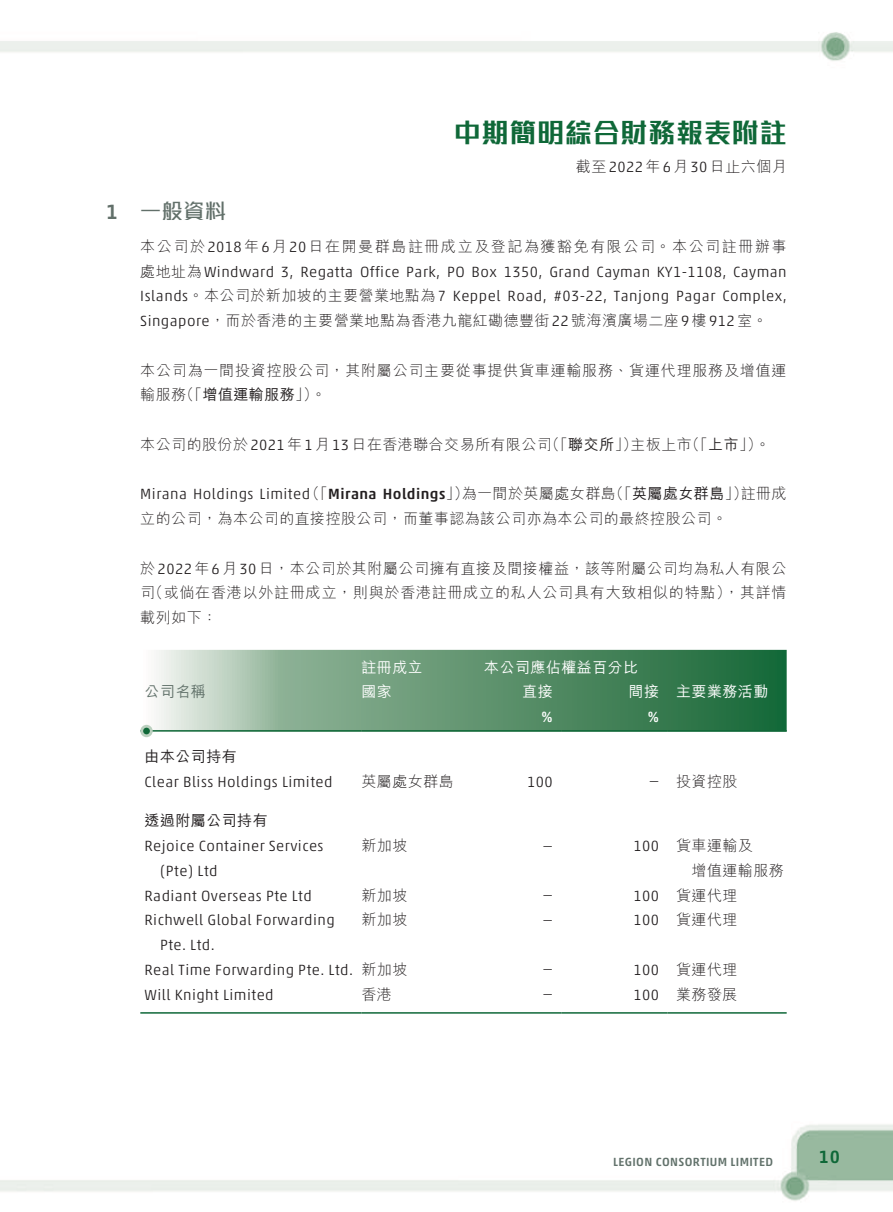
<style>
.page{position:relative;width:893px;height:1212px;background:#fff}
.page>*{position:absolute;margin:0;border:0;box-sizing:border-box;transform-origin:0 0}
.主標題{font:700 27px "M Stiff Hei HK";letter-spacing:.03em;color:#0f6838}
._3__標題{font:500 21px "M Stiff Hei HK";color:#62706a}
._3__標題-2{font:500 21px "Akko Pro";color:#62706a}
._3__標題-3{font:500 18px "Akko Pro";color:#0f6838}
._1__內文{font:300 15px/24.8px "M Hei HK";letter-spacing:.03em;color:#231f20}
._1__內文-2{font:300 15px "Akko Pro";letter-spacing:.03em;color:#231f20}
._1__內文-3{font:300 15px/24.8px "M Hei HK";letter-spacing:.055em;color:#231f20}
._1__內文-4{font:300 15px/24.8px "M Hei HK";letter-spacing:.105em;color:#231f20;text-align:right}
._1__內文-5{font:500 15px "M Hei HK";letter-spacing:.03em;color:#fff}
._1__內文-6{font:500 15px "M Hei HK";letter-spacing:.03em;color:#231f20}
._1__內文-7{font:500 15px "Akko Pro";letter-spacing:.03em;color:#231f20}
.日期{font:300 15px "M Hei HK";letter-spacing:.03em;color:#231f20}
._1__內文-8{font:500 15px "M Hei HK";color:#62726b}
._1__內文-9{font:500 15px "Akko Pro";color:#fff}
.t1{font:500 12px "Akko Pro";letter-spacing:.03em;color:#62726b}
.s1{font-family:"Akko Pro"}
.s2{font-family:"M Hei HK"}
.s3{font-weight:500}
.s4{font-family:"M Hei HK";font-weight:300}
.s5{font-weight:300}
</style>
<div class="page">
<img style="left:1px;top:32px;width:892px;height:1169px">
<svg style="left:140px;top:650px;width:647px;height:80px"></svg>
<hr style="left:140px;top:730px;width:221px;height:2px;background:#0f6838">
<svg style="left:140px;top:725px;width:13px;height:12px"></svg>
<div style="left:143px;top:728px;width:7px;height:6px;background:#0f6838;border-radius:50%"></div>
<hr style="left:361px;top:730px;width:94px;height:2px;background:#0f6838">
<hr style="left:455px;top:730px;width:106px;height:2px;background:#0f6838">
<hr style="left:561px;top:730px;width:107px;height:2px;background:#0f6838">
<hr style="left:668px;top:730px;width:119px;height:2px;background:#0f6838">
<hr style="left:140px;top:1012px;width:221px;height:2px;background:#0f6838">
<hr style="left:361px;top:1012px;width:94px;height:2px;background:#0f6838">
<hr style="left:455px;top:1012px;width:106px;height:2px;background:#0f6838">
<hr style="left:561px;top:1012px;width:107px;height:2px;background:#0f6838">
<hr style="left:668px;top:1012px;width:119px;height:2px;background:#0f6838">
<p class="_3__標題-2" style="left:106px;top:199px;width:13px">1</p>
<p class="_3__標題" style="left:140px;top:200px;width:87px">一般資料</p>
<p class="主標題" style="left:454px;top:120px;width:334px">中期簡明綜合財務報表附註</p>
<p class="日期" style="left:576px;top:159px;width:212px">截至<span class="s1">2022</span>年<span class="s1">6</span>月<span class="s1">30</span>日止六個月</p>
<p class="_1__內文-4" style="left:140px;top:234px;width:648px">本公司於<span class="s1">2018</span>年<span class="s1">6</span>月<span class="s1">20</span>日在開曼群島註冊成立及登記為獲豁免有限公司。本公司註冊辦事<br><span class="s1">Cayman</span></p>
<p class="_1__內文-2" style="left:140px;top:262px;width:135px"><span class="s2">處地址為</span>Windward</p>
<p class="_1__內文-2" style="left:360px;top:262px;width:41px">Office</p>
<p class="_1__內文-2" style="left:406px;top:262px;width:35px">Park,</p>
<p class="_1__內文-2" style="left:549px;top:262px;width:42px">Grand</p>
<p class="_1__內文-2" style="left:447px;top:262px;width:19px">PO</p>
<p class="_1__內文-2" style="left:504px;top:262px;width:40px">1350,</p>
<p class="_1__內文-2" style="left:597px;top:262px;width:55px">Cayman</p>
<p class="_1__內文-2" style="left:657px;top:262px;width:71px">KY1-1108,</p>
<p class="_1__內文-2" style="left:281px;top:262px;width:14px">3,</p>
<p class="_1__內文-2" style="left:300px;top:262px;width:54px">Regatta</p>
<p class="_1__內文-2" style="left:472px;top:262px;width:27px">Box</p>
<p class="_1__內文" style="left:140px;top:283px;width:629px"><span class="s1">Islands</span>。本公司於新加坡的主要營業地點為<span class="s1">7<br>Singapore</span>，而於香港的主要營業地點為香港九龍紅磡德豐街<span class="s1">22</span>號海濱廣場二座<span class="s1">9</span>樓<span class="s1">912</span>室。</p>
<p class="_1__內文-3" style="left:179px;top:358px;width:609px;text-indent:-39px">本公司為一間投資控股公司，其附屬公司主要從事提供貨車運輸服務、貨運代理服務及增值運（「<span class="s3">增值運輸服務</span> 。(「</p>
<p class="_1__內文-2" style="left:453px;top:287px;width:49px">Keppel</p>
<p class="_1__內文-2" style="left:507px;top:287px;width:41px">Road,</p>
<p class="_1__內文-2" style="left:722px;top:287px;width:66px">Complex,</p>
<p class="_1__內文-2" style="left:614px;top:287px;width:57px">Tanjong</p>
<p class="_1__內文-2" style="left:554px;top:287px;width:55px">#03-22,</p>
<p class="_1__內文-2" style="left:676px;top:287px;width:41px">Pagar</p>
<p class="_1__內文" style="left:140px;top:382px;width:47px">輸服務</p>
<p class="_1__內文" style="left:545px;top:432px;width:94px">（「<span class="s3">聯交所</span>」）</p>
<p class="_1__內文" style="left:685px;top:432px;width:87px">（「<span class="s3">上市</span> 。(「</p>
<p class="_1__內文" style="left:140px;top:432px;width:413px">本公司的股份於<span class="s1">2021</span>年<span class="s1">1</span>月<span class="s1">13</span>日在香港聯合交易所有限公司</p>
<p class="_1__內文" style="left:631px;top:432px;width:63px">主板上市</p>
<p class="_1__內文-7" style="left:305px;top:485px;width:165px"><span class="s4">（「</span>Mirana Holdings<span class="s4">」）</span></p>
<p class="_1__內文-6" style="left:609px;top:483px;width:141px"><span class="s5">（「</span>英屬處女群島<span class="s5">」）</span></p>
<p class="_1__內文" style="left:462px;top:481px;width:156px">為一間於英屬處女群島</p>
<p class="_1__內文" style="left:741px;top:481px;width:47px">註冊成</p>
<p class="_1__內文" style="left:140px;top:481px;width:588px"><span class="s1">Mirana Holdings Limited<br></span>立的公司，為本公司的直接控股公司，而董事認為該公司亦為本公司的最終控股公司。</p>
<p class="_1__內文" style="left:140px;top:556px;width:648px;text-align:justify">於<span class="s1">2022</span>年<span class="s1">6</span>月<span class="s1">30</span>日，本公司於其附屬公司擁有直接及間接權益，該等附屬公司均為私人有限公（司或倘在香港以外註冊成立，則與於香港註冊成立的私人公司具有大致相似的特點，）其詳情載列如下：</p>
<p class="_1__內文-5" style="left:484px;top:656px;width:156px">本公司應佔權益百分比</p>
<p class="_1__內文-5" style="left:361px;top:656px;width:63px">註冊成立</p>
<p class="_1__內文-8" style="left:145px;top:681px;width:63px">公司名稱</p>
<p class="_1__內文-5" style="left:361px;top:681px;width:32px">國家</p>
<p class="_1__內文-5" style="left:522px;top:681px;width:32px">直接</p>
<p class="_1__內文-5" style="left:629px;top:681px;width:32px">間接</p>
<p class="_1__內文-5" style="left:676px;top:681px;width:94px">主要業務活動</p>
<p class="_1__內文-9" style="left:542px;top:708px;width:13px">%</p>
<p class="_1__內文-9" style="left:648px;top:708px;width:13px">%</p>
<p class="_1__內文-6" style="left:145px;top:745px;width:94px">由本公司持有</p>
<p class="_1__內文-2" style="left:145px;top:772px;width:189px">Clear Bliss Holdings Limited</p>
<p class="_1__內文-6" style="left:145px;top:810px;width:125px">透過附屬公司持有</p>
<p class="_1__內文-2" style="left:145px;top:837px;width:180px">Rejoice Container Services</p>
<p class="_1__內文-2" style="left:160px;top:862px;width:59px">(Pte) Ltd</p>
<p class="_1__內文-2" style="left:145px;top:886px;width:169px">Radiant Overseas Pte Ltd</p>
<p class="_1__內文-2" style="left:145px;top:911px;width:192px">Richwell Global Forwarding</p>
<p class="_1__內文-2" style="left:160px;top:936px;width:56px">Pte. Ltd.</p>
<p class="_1__內文" style="left:361px;top:769px;width:94px">英屬處女群島</p>
<p class="_1__內文" style="left:361px;top:833px;width:47px">新加坡</p>
<p class="_1__內文" style="left:361px;top:883px;width:47px">新加坡</p>
<p class="_1__內文" style="left:361px;top:907px;width:47px">新加坡</p>
<p class="_1__內文-2" style="left:527px;top:772px;width:27px">100</p>
<p class="_1__內文-2" style="left:543px;top:836px;width:11px">—</p>
<p class="_1__內文-2" style="left:543px;top:886px;width:11px">—</p>
<p class="_1__內文-2" style="left:543px;top:911px;width:11px">—</p>
<p class="_1__內文-2" style="left:649px;top:772px;width:11px">—</p>
<p class="_1__內文" style="left:676px;top:769px;width:63px">投資控股</p>
<p class="_1__內文-2" style="left:633px;top:837px;width:27px">100</p>
<p class="_1__內文-2" style="left:633px;top:886px;width:27px">100</p>
<p class="_1__內文-2" style="left:633px;top:911px;width:27px">100</p>
<p class="_1__內文" style="left:676px;top:833px;width:78px">貨車運輸及</p>
<p class="_1__內文" style="left:692px;top:858px;width:94px">增值運輸服務</p>
<p class="_1__內文" style="left:676px;top:883px;width:63px">貨運代理</p>
<p class="_1__內文" style="left:676px;top:907px;width:63px">貨運代理</p>
<p class="_1__內文-2" style="left:145px;top:961px;width:210px">Real Time Forwarding Pte. Ltd.</p>
<p class="_1__內文" style="left:361px;top:957px;width:47px">新加坡</p>
<p class="_1__內文-2" style="left:543px;top:960px;width:11px">—</p>
<p class="_1__內文-2" style="left:633px;top:961px;width:27px">100</p>
<p class="_1__內文" style="left:676px;top:957px;width:63px">貨運代理</p>
<p class="_1__內文-2" style="left:145px;top:985px;width:131px">Will Knight Limited</p>
<p class="_1__內文" style="left:361px;top:982px;width:32px">香港</p>
<p class="_1__內文-2" style="left:543px;top:985px;width:11px">—</p>
<p class="_1__內文-2" style="left:633px;top:985px;width:27px">100</p>
<p class="_1__內文" style="left:676px;top:982px;width:63px">業務發展</p>
<p class="t1" style="left:613px;top:1154px;width:161px">LEGION CONSORTIUM LIMITED</p>
<p class="_3__標題-3" style="left:819px;top:1146px;width:22px">10</p>
</div>
